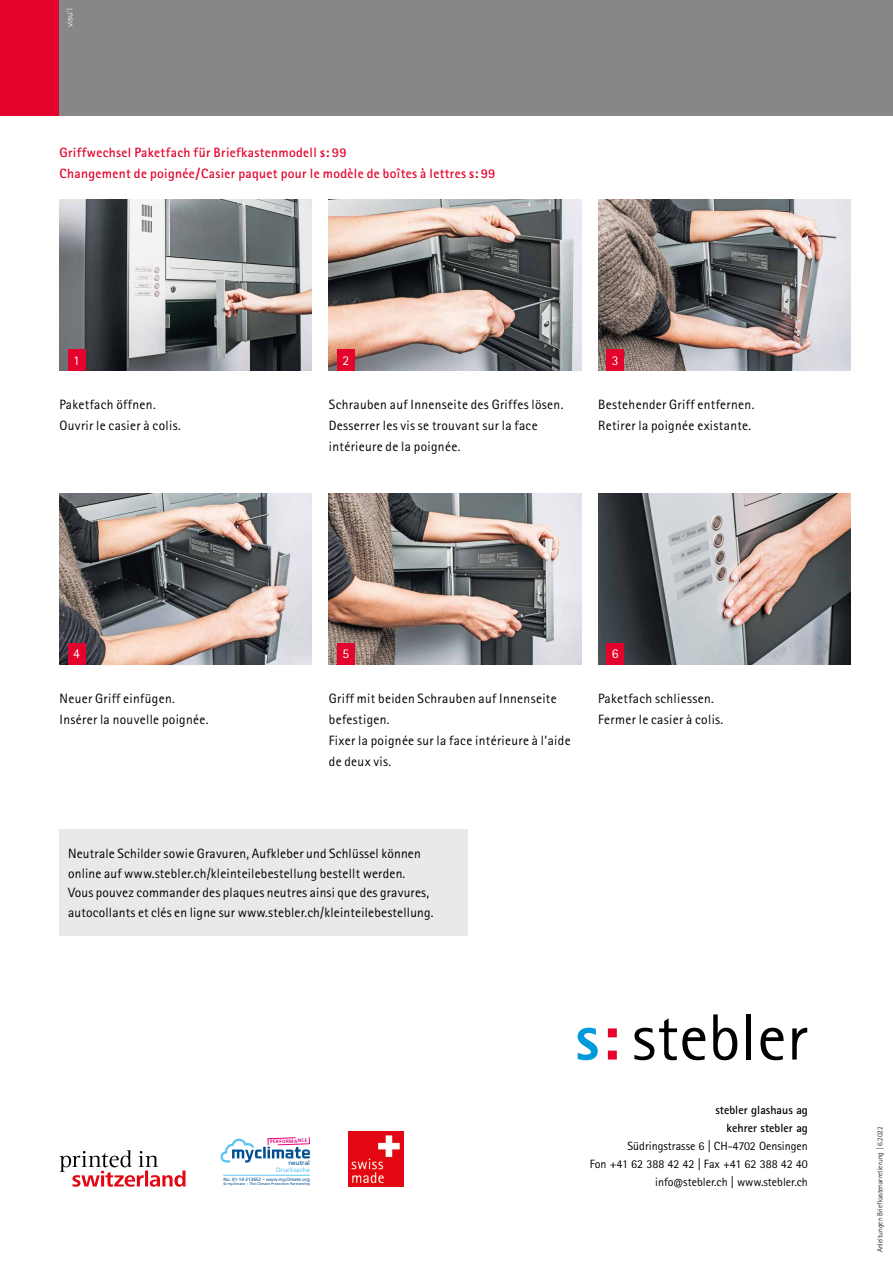
<style>
.page{position:relative;width:893px;height:1263px;background:#fff}
.page>*{position:absolute;margin:0;border:0;box-sizing:border-box;transform-origin:0 0}
.t1{font:13.5px/21px "Rotis Sans Serif Pro";letter-spacing:.025em;color:#000}
.t2{font:700 13.5px/21px "Rotis Sans Serif Pro";letter-spacing:.025em;color:#e4032c}
.t3{font:13.5px "Rotis Sans Serif Pro";color:#fff}
.t4{font:12px/18px "Rotis Sans Serif Pro";color:#000;text-align:right}
.t5{font:700 12px/18px "Rotis Sans Serif Pro";color:#000;text-align:right}
.t6{font:300 8.25px "Univers LT Std";color:#fff}
.t7{font:300 7.5px "Rotis Sans Serif Pro";color:#000}
.t8{font:6.45px "Frutiger LT Com";color:#5bc5f2}
.t9{font:6.45px "Frutiger LT Com";color:#004f91}
.t10{font:700 4.8px "Frutiger LT Com";color:#e6007d}
.t11{font:4.65px "Frutiger LT Com";color:#004f91}
.t12{font:3.75px "Frutiger LT Com";color:#004f91}
.s1{font-weight:800}
</style>
<div class="page">
<div style="left:0;top:0;width:893px;height:115px;background:#878787"></div>
<div style="left:0;top:0;width:58px;height:115px;background:#e4032c"></div>
<img style="left:60px;top:199px;width:252px;height:171px">
<img style="left:329px;top:199px;width:252px;height:171px">
<img style="left:598px;top:199px;width:252px;height:172px">
<img style="left:60px;top:493px;width:252px;height:171px">
<img style="left:329px;top:493px;width:252px;height:171px">
<img style="left:598px;top:493px;width:252px;height:171px">
<div style="left:68px;top:349px;width:17px;height:21px;background:#e4032c"></div>
<div style="left:68px;top:643px;width:17px;height:21px;background:#e4032c"></div>
<div style="left:337px;top:349px;width:17px;height:21px;background:#e4032c"></div>
<div style="left:607px;top:350px;width:17px;height:21px;background:#e4032c"></div>
<div style="left:337px;top:643px;width:17px;height:21px;background:#e4032c"></div>
<div style="left:607px;top:643px;width:17px;height:21px;background:#e4032c"></div>
<div style="left:60px;top:829px;width:408px;height:106px;background:#e9e9e9"></div>
<hr style="left:892px;top:0;width:1px;height:53px;background:#e4032c">
<svg style="left:578px;top:1028px;width:20px;height:32px"></svg>
<svg style="left:608px;top:1028px;width:9px;height:31px"></svg>
<svg style="left:713px;top:1014px;width:24px;height:46px"></svg>
<hr style="left:747px;top:1014px;width:4px;height:45px;background:#000">
<svg style="left:760px;top:1028px;width:23px;height:32px"></svg>
<svg style="left:792px;top:1028px;width:15px;height:31px"></svg>
<svg style="left:634px;top:1018px;width:71px;height:42px"></svg>
<hr style="left:223px;top:1175px;width:87px;height:1px;background:#5bc5f2">
<svg style="left:220px;top:1137px;width:90px;height:25px"></svg>
<svg style="left:60px;top:1150px;width:126px;height:37px"></svg>
<img style="left:349px;top:1131px;width:55px;height:55px">
<p class="t6" style="left:65px;top:27px;width:20px;rotate:-90deg">visu’l</p>
<p class="t2" style="left:60px;top:142px;width:437px">Griffwechsel Paketfach für Briefkastenmodell <span class="s1">s:</span> 99<br>Changement de poignée/Casier paquet pour le modèle de boîtes à lettres <span class="s1">s:</span> 99</p>
<p class="t3" style="left:73px;top:352px;width:8px">1</p>
<p class="t3" style="left:342px;top:352px;width:8px">2</p>
<p class="t3" style="left:612px;top:352px;width:8px">3</p>
<p class="t1" style="left:60px;top:394px;width:123px">Paketfach öffnen.<br>Ouvrir le casier à colis.</p>
<p class="t1" style="left:329px;top:394px;width:236px">Schrauben auf Innenseite des Griffes lösen.<br>Desserrer les vis se trouvant sur la face intérieure de la poignée.</p>
<p class="t1" style="left:598px;top:394px;width:158px">Bestehender Griff entfernen.<br>Retirer la poignée existante.</p>
<p class="t3" style="left:73px;top:646px;width:8px">4</p>
<p class="t3" style="left:342px;top:646px;width:8px">5</p>
<p class="t3" style="left:612px;top:646px;width:8px">6</p>
<p class="t1" style="left:60px;top:688px;width:151px">Neuer Griff einfügen.<br>Insérer la nouvelle poignée.</p>
<p class="t1" style="left:329px;top:688px;width:243px">Griff mit beiden Schrauben auf Innenseite befestigen.<br>Fixer la poignée sur la face intérieure à l’aide de deux vis.</p>
<p class="t1" style="left:598px;top:688px;width:127px">Paketfach schliessen.<br>Fermer le casier à colis.</p>
<p class="t1" style="left:68px;top:844px;width:367px;line-height:19.5px">Neutrale Schilder sowie Gravuren, Aufkleber und Schlüssel können online auf www.stebler.ch/kleinteilebestellung bestellt werden.<br>Vous pouvez commander des plaques neutres ainsi que des gravures, autocollants et clés en ligne sur www.stebler.ch/kleinteilebestellung.</p>
<p class="t10" style="left:270px;top:1139px;width:39px;rotate:-2deg">PERFORMANCE</p>
<p class="t9" style="left:288px;top:1159px;width:23px">neutral</p>
<p class="t8" style="left:276px;top:1166px;width:35px">Drucksache</p>
<p class="t11" style="left:223px;top:1176px;width:88px">No. 01-14-213652 – www.myclimate.org</p>
<p class="t12" style="left:223px;top:1182px;width:88px">© myclimate – The Climate Protection Partnership</p>
<p class="t5" style="left:715px;top:1101px;width:94px">stebler glashaus ag kehrer stebler ag</p>
<p class="t4" style="left:590px;top:1137px;width:220px">Südringstrasse 6 | CH-4702 Oensingen<br>Fon +41 62 388 42 42 | Fax +41 62 388 42 40 info@stebler.ch | www.stebler.ch</p>
<p class="t7" style="left:875px;top:1252px;width:127px;rotate:-90deg">Anleitungen Briefkastenarretierung | 6.2022</p>
</div>
